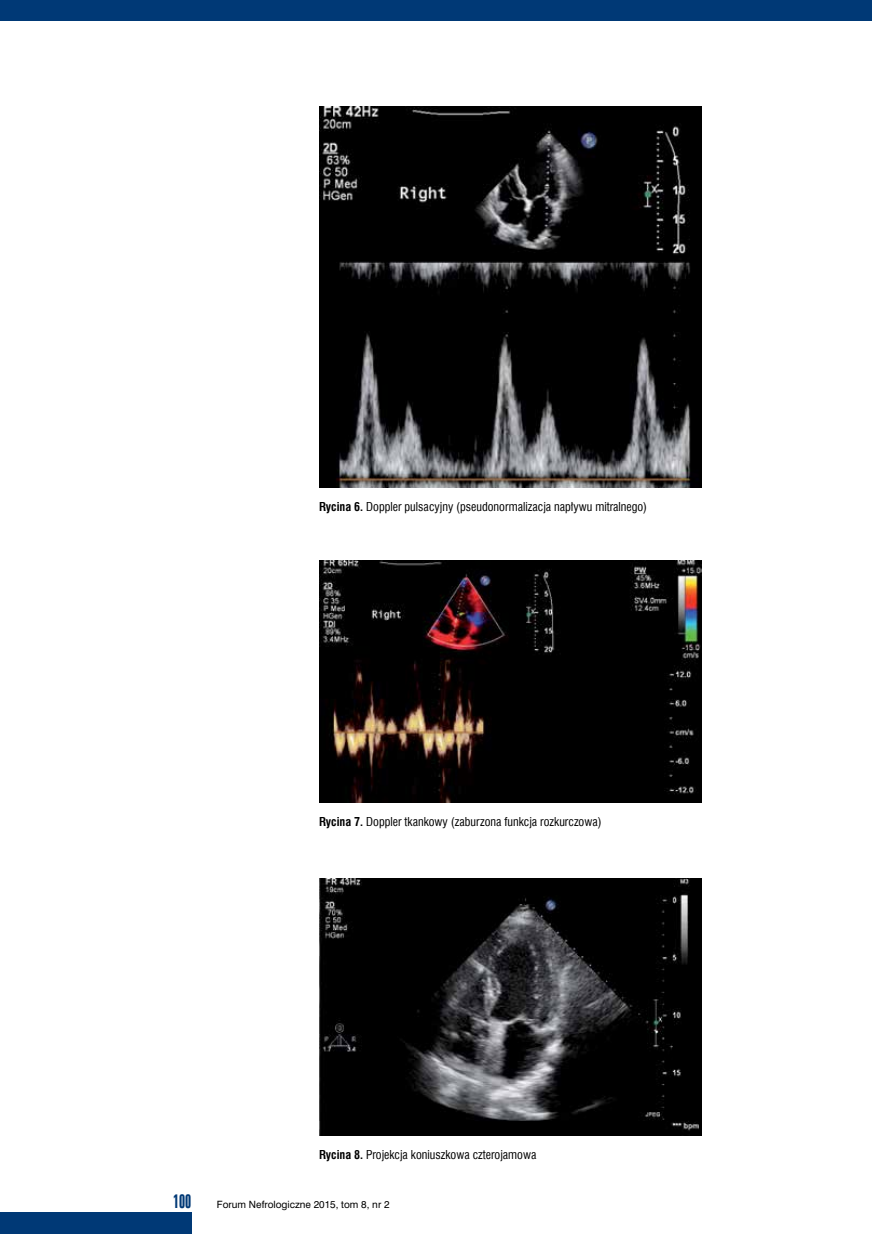
<style>
.page{position:relative;width:872px;height:1234px;background:#fff}
.page>*{position:absolute;margin:0;border:0;box-sizing:border-box;transform-origin:0 0}
.t1{font:18px "Swis 924 EU";color:#003976}
.t2{font:12px "Swis 721 Cn EU";color:#000}
.t3{font:9.3px "Swis 721 PL";color:#000}
.s1{font-weight:700}
</style>
<div class="page">
<div style="left:0;top:0;width:872px;height:21px;background:#003976"></div>
<div style="left:0;top:1212px;width:191px;height:21px;background:#003976"></div>
<img style="left:319px;top:106px;width:383px;height:381px">
<img style="left:319px;top:560px;width:383px;height:242px">
<img style="left:319px;top:878px;width:383px;height:256px">
<p class="t2" style="left:319px;top:499px;width:329px"><span class="s1">Rycina 6.</span> Doppler pulsacyjny (pseudonormalizacja napływu mitralnego)</p>
<p class="t2" style="left:319px;top:813px;width:284px"><span class="s1">Rycina 7.</span> Doppler tkankowy (zaburzona funkcja rozkurczowa)</p>
<p class="t2" style="left:319px;top:1146px;width:219px"><span class="s1">Rycina 8.</span> Projekcja koniuszkowa czterojamowa</p>
<h1 class="t1" style="left:173px;top:1189px;width:20px">100</h1>
<p class="t3" style="left:217px;top:1198px;width:174px">Forum Nefrologiczne 2015, tom 8, nr 2</p>
</div>
